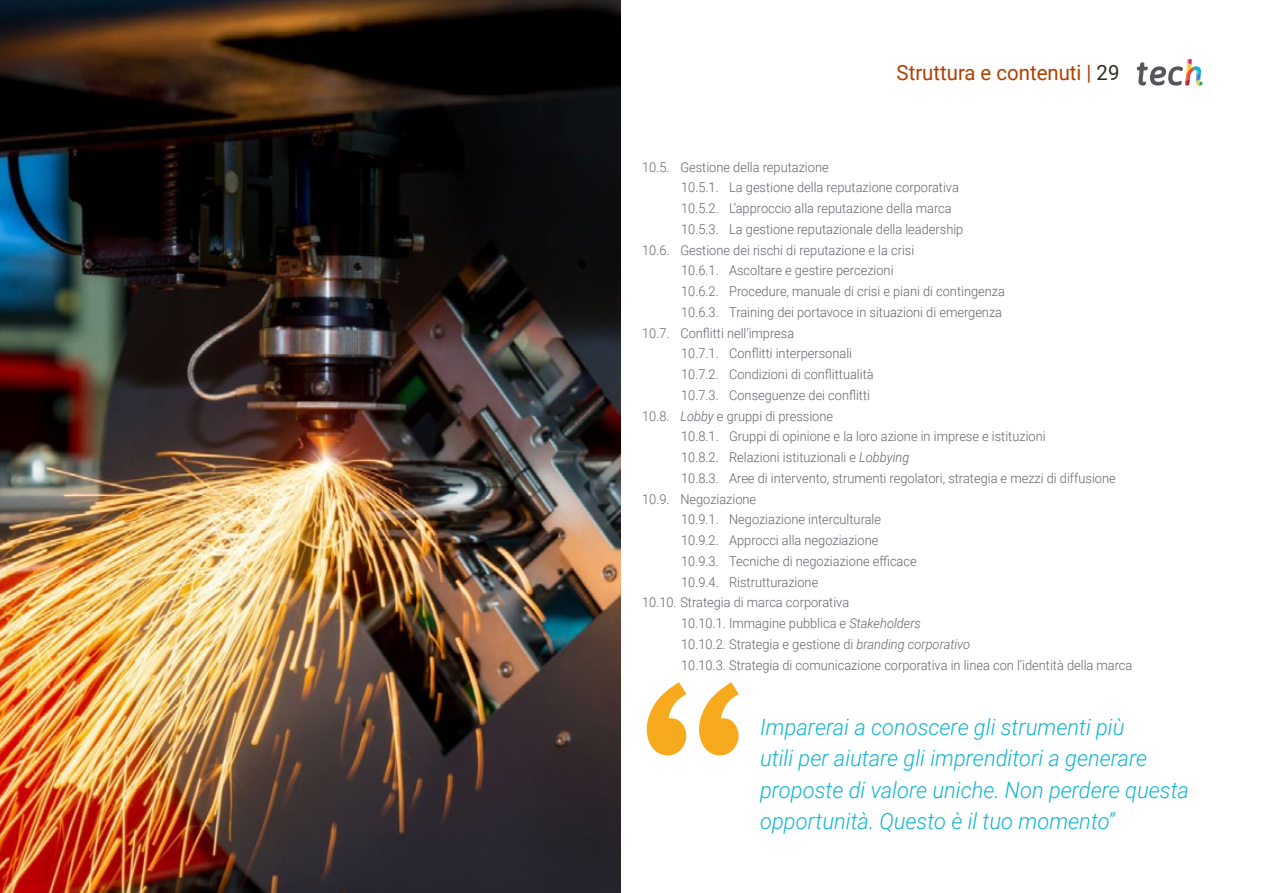
<style>
.page{position:relative;width:1263px;height:893px;background:#fff}
.page>*{position:absolute;margin:0;border:0;box-sizing:border-box;transform-origin:0 0}
.t1{font:italic 300 22.5px/31.5px "Roboto";color:#0fb6cf}
.t2{font:21px "Roboto";color:#ae4000}
.t3{font:300 13.5px "Roboto";color:#61646a;scale:.95 1}
.s1{color:#312e20}
.s2{font-style:italic}
</style>
<div class="page">
<svg style="left:1137px;top:59px;width:65px;height:27px"></svg>
<svg style="left:647px;top:682px;width:92px;height:73px"></svg>
<img style="left:0;top:0;width:621px;height:893px">
<h2 class="t2" style="left:897px;top:57px;width:224px">Struttura e contenuti | <span class="s1">29</span></h2>
<p class="t3" style="left:642px;top:157px;width:198px">10.5. Gestione della reputazione</p>
<p class="t3" style="left:681px;top:178px;width:294px">10.5.1. La gestione della reputazione corporativa</p>
<p class="t3" style="left:681px;top:199px;width:286px">10.5.2. L’approccio alla reputazione della marca</p>
<p class="t3" style="left:681px;top:220px;width:299px">10.5.3. La gestione reputazionale della leadership</p>
<p class="t3" style="left:642px;top:240px;width:288px">10.6. Gestione dei rischi di reputazione e la crisi</p>
<p class="t3" style="left:681px;top:261px;width:225px">10.6.1. Ascoltare e gestire percezioni</p>
<p class="t3" style="left:681px;top:282px;width:342px">10.6.2. Procedure, manuale di crisi e piani di contingenza</p>
<p class="t3" style="left:681px;top:303px;width:339px">10.6.3. Training dei portavoce in situazioni di emergenza</p>
<p class="t3" style="left:642px;top:323px;width:162px">10.7. Conflitti nell’impresa</p>
<p class="t3" style="left:681px;top:344px;width:181px">10.7.1. Conflitti interpersonali</p>
<p class="t3" style="left:681px;top:365px;width:204px">10.7.2. Condizioni di conflittualità</p>
<p class="t3" style="left:681px;top:386px;width:200px">10.7.3. Conseguenze dei conflitti</p>
<p class="t3" style="left:642px;top:406px;width:203px">10.8. <span class="s2">Lobby</span> e gruppi di pressione</p>
<p class="t3" style="left:681px;top:427px;width:385px">10.8.1. Gruppi di opinione e la loro azione in imprese e istituzioni</p>
<p class="t3" style="left:681px;top:448px;width:242px">10.8.2. Relazioni istituzionali e <span class="s2">Lobbying</span></p>
<p class="t3" style="left:681px;top:469px;width:459px">10.8.3. Aree di intervento, strumenti regolatori, strategia e mezzi di diffusione</p>
<p class="t3" style="left:642px;top:489px;width:122px">10.9. Negoziazione</p>
<p class="t3" style="left:681px;top:510px;width:212px">10.9.1. Negoziazione interculturale</p>
<p class="t3" style="left:681px;top:531px;width:209px">10.9.2. Approcci alla negoziazione</p>
<p class="t3" style="left:681px;top:552px;width:249px">10.9.3. Tecniche di negoziazione efficace</p>
<p class="t3" style="left:681px;top:572px;width:146px">10.9.4. Ristrutturazione</p>
<p class="t3" style="left:642px;top:593px;width:219px">10.10. Strategia di marca corporativa</p>
<p class="t3" style="left:681px;top:614px;width:254px">10.10.1. Immagine pubblica e <span class="s2">Stakeholders</span></p>
<p class="t3" style="left:681px;top:635px;width:306px">10.10.2. Strategia e gestione di <span class="s2">branding corporativo</span></p>
<p class="t3" style="left:681px;top:655px;width:477px">10.10.3. Strategia di comunicazione corporativa in linea con l’identità della marca</p>
<h1 class="t1" style="left:760px;top:710px;width:430px">Imparerai a conoscere gli strumenti più<br>utili per aiutare gli imprenditori a generare proposte di valore uniche. Non perdere questa opportunità. Questo è il tuo momento”</h1>
</div>
